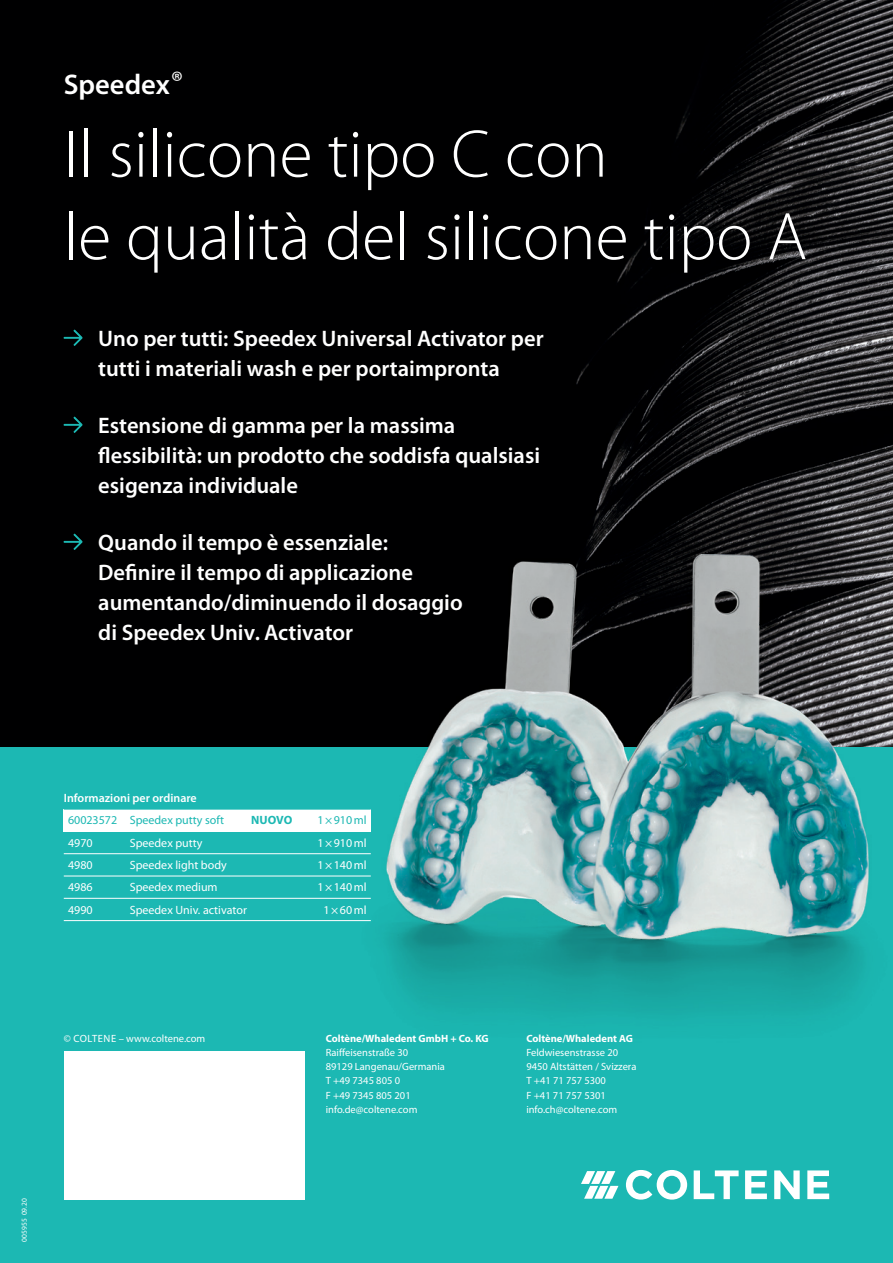
<style>
.page{position:relative;width:893px;height:1263px;background:#000001}
.page>*{position:absolute;margin:0;border:0;box-sizing:border-box;transform-origin:0 0}
.t1{font:300 67.95px/82.5px "Myriad Pro";color:#fff}
.t2{font:600 28.5px "Myriad Pro";color:#fff}
.t3{font:600 22.5px/30px "Myriad Pro";color:#fff}
.t4{font:12px "Myriad Pro";color:#fff}
.t5{font:12px "Myriad Pro";color:#1cb8b3}
.t6{font:600 12px "Myriad Pro";color:#fff}
.t7{font:700 12px "Myriad Pro";letter-spacing:-.005em;color:#1cb8b3}
.t8{font:10.5px/14.2px "Myriad Pro";color:#fff}
.t9{font:700 10.5px "Myriad Pro";color:#fff}
.t10{font:7.5px "Myriad Pro";color:#fff}
.s1{font-weight:400}
</style>
<div class="page">
<img style="left:576px;top:0;width:317px;height:466px">
<div style="left:0;top:747px;width:893px;height:516px;background:#1cb8b3"></div>
<div style="left:64px;top:1051px;width:241px;height:148px;background:#fff"></div>
<svg style="left:63px;top:329px;width:20px;height:17px"></svg>
<svg style="left:63px;top:416px;width:20px;height:17px"></svg>
<svg style="left:63px;top:533px;width:20px;height:17px"></svg>
<svg style="left:626px;top:1170px;width:61px;height:29px"></svg>
<svg style="left:694px;top:1170px;width:45px;height:29px"></svg>
<svg style="left:745px;top:1170px;width:22px;height:29px"></svg>
<svg style="left:774px;top:1170px;width:26px;height:29px"></svg>
<svg style="left:807px;top:1170px;width:22px;height:29px"></svg>
<svg style="left:581px;top:1171px;width:37px;height:28px"></svg>
<img style="left:257px;top:986px;width:595px;height:136px">
<img style="left:257px;top:466px;width:636px;height:520px">
<div style="left:64px;top:809px;width:307px;height:22px;background:#fff"></div>
<hr style="left:64px;top:809px;width:307px;height:1px;background:#1cb8b3">
<hr style="left:64px;top:831px;width:307px;height:1px;background:#fff">
<hr style="left:64px;top:853px;width:307px;height:1px;background:#fff">
<hr style="left:64px;top:876px;width:307px;height:1px;background:#fff">
<hr style="left:64px;top:898px;width:307px;height:1px;background:#fff">
<hr style="left:64px;top:920px;width:307px;height:1px;background:#fff">
<p class="t2" style="left:64px;top:69px;width:121px">Speedex<span class="s1">®</span></p>
<h1 class="t1" style="left:64px;top:114px;width:745px">Il silicone tipo C con<br>le qualità del silicone tipo A</h1>
<p class="t3" style="left:98px;top:324px;width:447px">Uno per tutti: Speedex Universal Activator per tutti i materiali wash e per portaimpronta</p>
<p class="t3" style="left:98px;top:411px;width:443px">Estensione di gamma per la massima flessibilità: un prodotto che soddisfa qualsiasi esigenza individuale</p>
<p class="t3" style="left:98px;top:528px;width:366px">Quando il tempo è essenziale:<br>Definire il tempo di applicazione aumentando/diminuendo il dosaggio di Speedex Univ. Activator</p>
<p class="t6" style="left:64px;top:791px;width:135px">Informazioni per ordinare</p>
<p class="t5" style="left:68px;top:814px;width:158px">60023572 Speedex putty soft</p>
<p class="t7" style="left:251px;top:814px;width:43px">NUOVO</p>
<p class="t5" style="left:317px;top:814px;width:51px">1×910ml</p>
<p class="t4" style="left:68px;top:836px;width:26px">4970</p>
<p class="t4" style="left:130px;top:836px;width:74px">Speedex putty</p>
<p class="t4" style="left:317px;top:836px;width:51px">1×910ml</p>
<p class="t4" style="left:68px;top:858px;width:26px">4980</p>
<p class="t4" style="left:130px;top:858px;width:98px">Speedex light body</p>
<p class="t4" style="left:317px;top:858px;width:51px">1×140ml</p>
<p class="t4" style="left:68px;top:881px;width:26px">4986</p>
<p class="t4" style="left:130px;top:881px;width:89px">Speedex medium</p>
<p class="t4" style="left:317px;top:881px;width:51px">1×140ml</p>
<p class="t4" style="left:68px;top:903px;width:26px">4990</p>
<p class="t4" style="left:130px;top:903px;width:119px">Speedex Univ. activator</p>
<p class="t4" style="left:324px;top:903px;width:44px">1×60ml</p>
<p class="t10" style="left:20px;top:1242px;width:45px;rotate:-90deg">005955 09.20</p>
<p class="t8" style="left:64px;top:1031px;width:143px">© COLTENE – www.coltene.com</p>
<p class="t9" style="left:326px;top:1032px;width:164px">Coltène/Whaledent GmbH + Co. KG</p>
<p class="t8" style="left:326px;top:1045px;width:121px">Raiffeisenstraße 30<br>89129 Langenau/Germania<br>T +49 7345 805 0<br>F +49 7345 805 201 info.de@coltene.com</p>
<p class="t9" style="left:526px;top:1032px;width:108px">Coltène/Whaledent AG</p>
<p class="t8" style="left:526px;top:1045px;width:112px">Feldwiesenstrasse 20<br>9450 Altstätten / Svizzera<br>T +41 71 757 5300<br>F +41 71 757 5301 info.ch@coltene.com</p>
</div>
